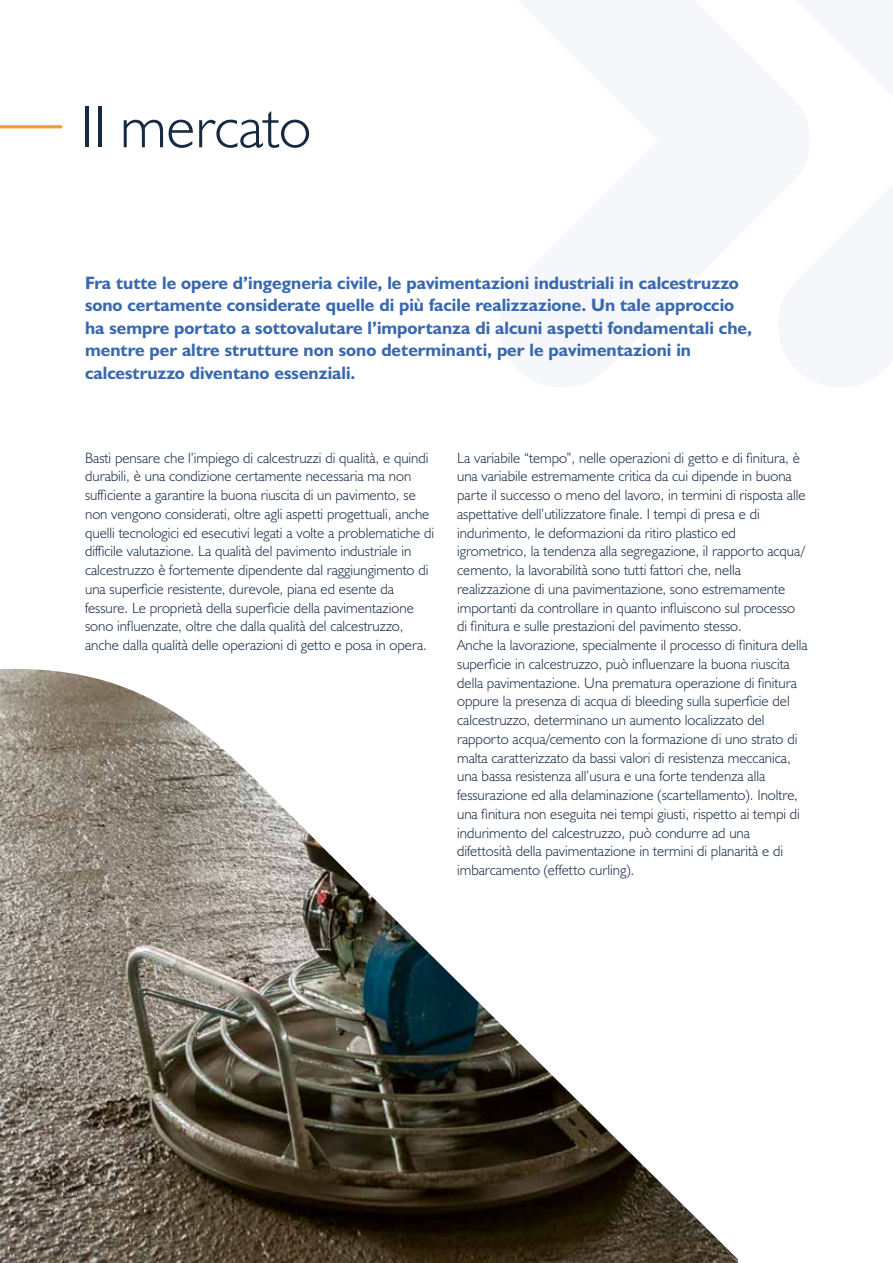
<style>
.page{position:relative;width:893px;height:1263px;background:#fff}
.page>*{position:absolute;margin:0;border:0;box-sizing:border-box;transform-origin:0 0}
.t1{font:300 60px "Humanist 521 BT";color:#162a42}
.t2{font:700 18px/22.5px "Humanist 521 BT";color:#3869af}
.t3{font:300 15px/18.8px "Humanist 521 BT";color:#162a42}
</style>
<div class="page">
<hr style="left:0;top:125px;width:61px;height:3px;background:#f69b38">
<img style="left:0;top:669px;width:738px;height:590px">
<h1 class="t1" style="left:81px;top:90px;width:232px">Il mercato</h1>
<p class="t2" style="left:85px;top:272px;width:668px">Fra tutte le opere d’ingegneria civile, le pavimentazioni industriali in calcestruzzo sono certamente considerate quelle di più facile realizzazione. Un tale approccio ha sempre portato a sottovalutare l’importanza di alcuni aspetti fondamentali che, mentre per altre strutture non sono determinanti, per le pavimentazioni in calcestruzzo diventano essenziali.</p>
<p class="t3" style="left:85px;top:448px;width:351px">Basti pensare che l’impiego di calcestruzzi di qualità, e quindi durabili, è una condizione certamente necessaria ma non sufficiente a garantire la buona riuscita di un pavimento, se non vengono considerati, oltre agli aspetti progettuali, anche quelli tecnologici ed esecutivi legati a volte a problematiche di difficile valutazione. La qualità del pavimento industriale in calcestruzzo è fortemente dipendente dal raggiungimento di una superficie resistente, durevole, piana ed esente da fessure. Le proprietà della superficie della pavimentazione sono influenzate, oltre che dalla qualità del calcestruzzo, anche dalla qualità delle operazioni di getto e posa in opera.</p>
<p class="t3" style="left:457px;top:448px;width:352px">La variabile “tempo”, nelle operazioni di getto e di finitura, è una variabile estremamente critica da cui dipende in buona parte il successo o meno del lavoro, in termini di risposta alle aspettative dell’utilizzatore finale. I tempi di presa e di indurimento, le deformazioni da ritiro plastico ed igrometrico, la tendenza alla segregazione, il rapporto acqua/ cemento, la lavorabilità sono tutti fattori che, nella realizzazione di una pavimentazione, sono estremamente importanti da controllare in quanto influiscono sul processo di finitura e sulle prestazioni del pavimento stesso.<br>Anche la lavorazione, specialmente il processo di finitura della superficie in calcestruzzo, può influenzare la buona riuscita della pavimentazione. Una prematura operazione di finitura oppure la presenza di acqua di bleeding sulla superficie del calcestruzzo, determinano un aumento localizzato del rapporto acqua/cemento con la formazione di uno strato di malta caratterizzato da bassi valori di resistenza meccanica, una bassa resistenza all’usura e una forte tendenza alla fessurazione ed alla delaminazione (scartellamento). Inoltre, una finitura non eseguita nei tempi giusti, rispetto ai tempi di indurimento del calcestruzzo, può condurre ad una difettosità della pavimentazione in termini di planarità e di imbarcamento (effetto curling).</p>
</div>
